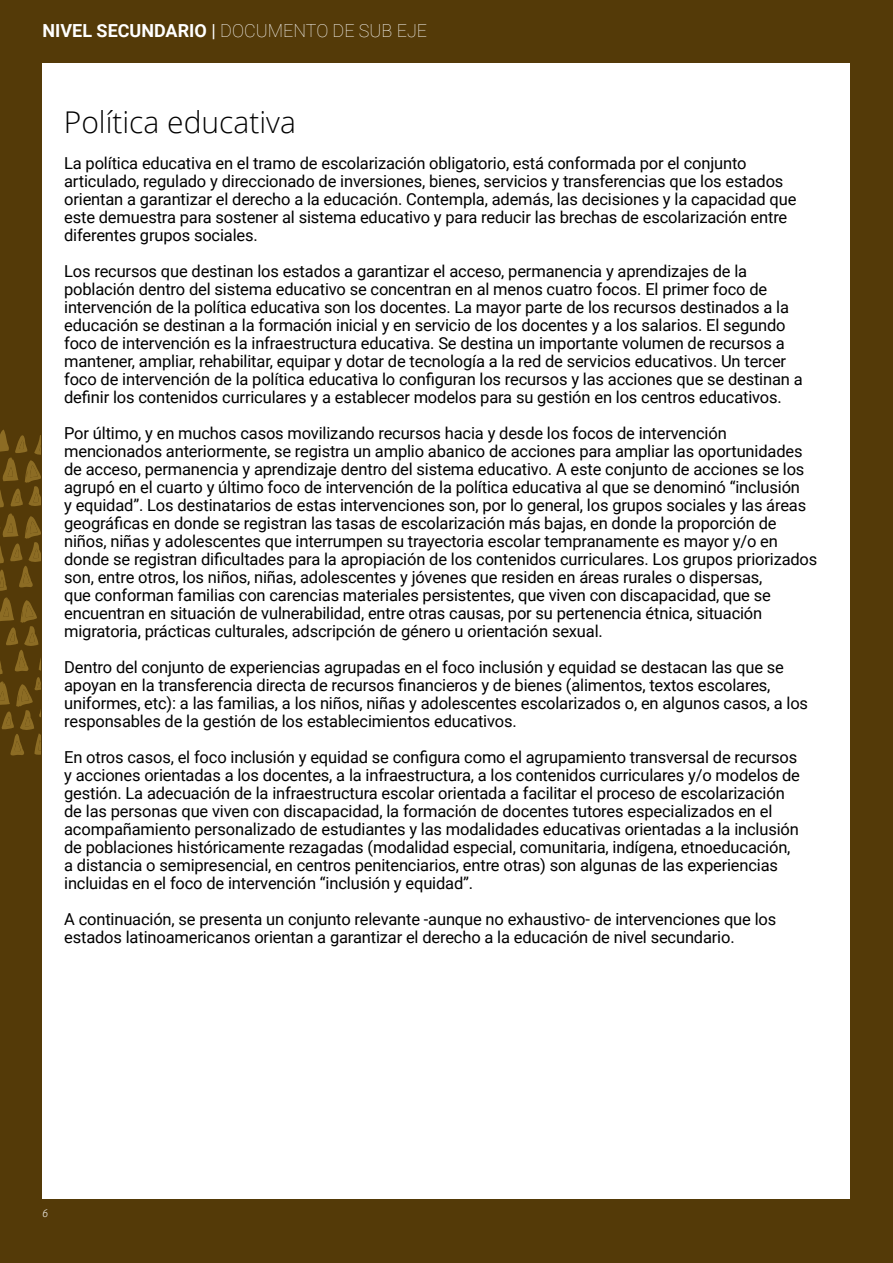
<style>
.page{position:relative;width:893px;height:1263px;background:#543a08}
.page>*{position:absolute;margin:0;border:0;box-sizing:border-box;transform-origin:0 0}
.t1{font:300 30px "Open Sans";color:#000}
.t2{font:100 18px "Roboto";color:#fff}
.t3{font:16.5px/18px "Roboto";letter-spacing:-.01em;color:#000}
.t4{font:italic 300 10.5px "Roboto";color:#fff}
.s1{font-weight:700}
.s2{font-weight:400}
</style>
<div class="page">
<div style="left:43px;top:64px;width:807px;height:1135px;background:#fff"></div>
<svg style="left:0;top:597px;width:41px;height:159px"></svg>
<svg style="left:0;top:430px;width:41px;height:161px"></svg>
<p class="t2" style="left:43px;top:18px;width:386px"><span class="s1">NIVEL SECUNDARIO</span> <span class="s2">|</span> DOCUMENTO DE SUB EJE</p>
<h1 class="t1" style="left:64px;top:101px;width:234px">Política educativa</h1>
<p class="t3" style="left:64px;top:153px;width:734px">La política educativa en el tramo de escolarización obligatorio, está conformada por el conjunto articulado, regulado y direccionado de inversiones, bienes, servicios y transferencias que los estados orientan a garantizar el derecho a la educación. Contempla, además, las decisiones y la capacidad que este demuestra para sostener al sistema educativo y para reducir las brechas de escolarización entre diferentes grupos sociales.</p>
<p class="t3" style="left:64px;top:261px;width:740px">Los recursos que destinan los estados a garantizar el acceso, permanencia y aprendizajes de la población dentro del sistema educativo se concentran en al menos cuatro focos. El primer foco de intervención de la política educativa son los docentes. La mayor parte de los recursos destinados a la educación se destinan a la formación inicial y en servicio de los docentes y a los salarios. El segundo foco de intervención es la infraestructura educativa. Se destina un importante volumen de recursos a mantener, ampliar, rehabilitar, equipar y dotar de tecnología a la red de servicios educativos. Un tercer foco de intervención de la política educativa lo configuran los recursos y las acciones que se destinan a definir los contenidos curriculares y a establecer modelos para su gestión en los centros educativos.</p>
<p class="t3" style="left:64px;top:423px;width:755px">Por último, y en muchos casos movilizando recursos hacia y desde los focos de intervención mencionados anteriormente, se registra un amplio abanico de acciones para ampliar las oportunidades de acceso, permanencia y aprendizaje dentro del sistema educativo. A este conjunto de acciones se los agrupó en el cuarto y último foco de intervención de la política educativa al que se denominó “inclusión<br>y equidad”. Los destinatarios de estas intervenciones son, por lo general, los grupos sociales y las áreas geográficas en donde se registran las tasas de escolarización más bajas, en donde la proporción de niños, niñas y adolescentes que interrumpen su trayectoria escolar tempranamente es mayor y/o en donde se registran dificultades para la apropiación de los contenidos curriculares. Los grupos priorizados son, entre otros, los niños, niñas, adolescentes y jóvenes que residen en áreas rurales o dispersas,<br>que conforman familias con carencias materiales persistentes, que viven con discapacidad, que se encuentran en situación de vulnerabilidad, entre otras causas, por su pertenencia étnica, situación migratoria, prácticas culturales, adscripción de género u orientación sexual.</p>
<p class="t3" style="left:64px;top:657px;width:745px">Dentro del conjunto de experiencias agrupadas en el foco inclusión y equidad se destacan las que se apoyan en la transferencia directa de recursos financieros y de bienes (alimentos, textos escolares, uniformes, etc): a las familias, a los niños, niñas y adolescentes escolarizados o, en algunos casos, a los responsables de la gestión de los establecimientos educativos.</p>
<p class="t3" style="left:64px;top:747px;width:737px">En otros casos, el foco inclusión y equidad se configura como el agrupamiento transversal de recursos y acciones orientadas a los docentes, a la infraestructura, a los contenidos curriculares y/o modelos de gestión. La adecuación de la infraestructura escolar orientada a facilitar el proceso de escolarización de las personas que viven con discapacidad, la formación de docentes tutores especializados en el acompañamiento personalizado de estudiantes y las modalidades educativas orientadas a la inclusión de poblaciones históricamente rezagadas (modalidad especial, comunitaria, indígena, etnoeducación, a distancia o semipresencial, en centros penitenciarios, entre otras) son algunas de las experiencias incluidas en el foco de intervención “inclusión y equidad”.</p>
<p class="t3" style="left:64px;top:909px;width:714px">A continuación, se presenta un conjunto relevante -aunque no exhaustivo- de intervenciones que los estados latinoamericanos orientan a garantizar el derecho a la educación de nivel secundario.</p>
<p class="t4" style="left:43px;top:1205px;width:7px">6</p>
</div>
